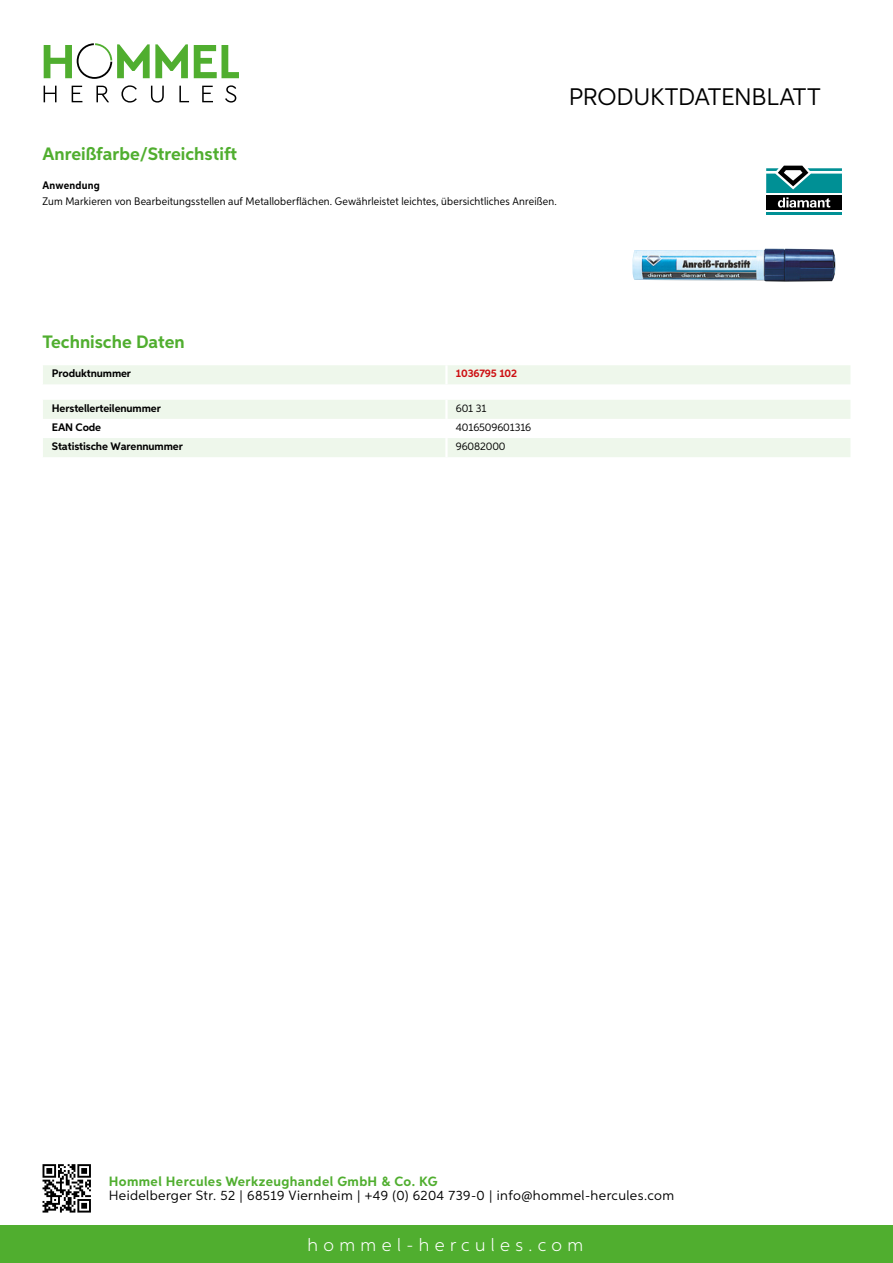
<style>
.page{position:relative;width:893px;height:1263px;background:#fff}
.page>*{position:absolute;margin:0;border:0;box-sizing:border-box;transform-origin:0 0}
.t1{font:24px "Aspira";letter-spacing:-.01em;color:#000}
.t2{font:700 18px "Aspira";color:#50ae2f}
.t3{font:300 18px "Aspira";letter-spacing:.3em;color:#fff}
.t4{font:13.5px "Aspira";letter-spacing:.03em;color:#000}
.t5{font:700 13.5px "Aspira";letter-spacing:.03em;color:#50ae2f}
.t6{font:10.95px "Aspira Nar";letter-spacing:.015em;color:#000}
.t7{font:700 10.95px "Aspira";letter-spacing:-.01em;color:#000}
.t8{font:10.95px "Aspira";letter-spacing:-.01em;color:#000}
.t9{font:700 10.95px "Aspira";letter-spacing:-.01em;color:#cd1013}
.t10{font:700 10.95px "Aspira Nar";letter-spacing:.02em;color:#000}
</style>
<div class="page">
<div style="left:0;top:1226px;width:893px;height:37px;background:#50ae2f"></div>
<svg style="left:43px;top:1164px;width:48px;height:48px"></svg>
<svg style="left:194px;top:45px;width:45px;height:33px"></svg>
<svg style="left:44px;top:43px;width:144px;height:36px"></svg>
<svg style="left:44px;top:86px;width:13px;height:16px"></svg>
<svg style="left:72px;top:86px;width:10px;height:16px"></svg>
<svg style="left:96px;top:86px;width:13px;height:16px"></svg>
<svg style="left:121px;top:85px;width:16px;height:18px"></svg>
<svg style="left:151px;top:86px;width:13px;height:17px"></svg>
<svg style="left:179px;top:86px;width:10px;height:16px"></svg>
<svg style="left:202px;top:86px;width:11px;height:16px"></svg>
<svg style="left:225px;top:85px;width:11px;height:18px"></svg>
<div style="left:43px;top:365px;width:807px;height:19px;background:#eef7eb"></div>
<hr style="left:445px;top:365px;width:3px;height:19px;background:#fff">
<svg style="left:43px;top:400px;width:807px;height:57px"></svg>
<hr style="left:445px;top:438px;width:3px;height:19px;background:#fff">
<img style="left:632px;top:249px;width:204px;height:33px">
<div style="left:766px;top:195px;width:76px;height:15px;background:#000"></div>
<svg style="left:766px;top:166px;width:76px;height:42px"></svg>
<hr style="left:766px;top:212px;width:76px;height:3px;background:#009095">
<h1 class="t1" style="left:569px;top:82px;width:253px">Produktdatenblatt</h1>
<h2 class="t2" style="left:43px;top:142px;width:196px">Anreißfarbe/Streichstift</h2>
<p class="t10" style="left:43px;top:179px;width:59px">Anwendung</p>
<p class="t6" style="left:43px;top:194px;width:516px">Zum Markieren von Bearbeitungsstellen auf Metalloberflächen. Gewährleistet leichtes, übersichtliches Anreißen.</p>
<h2 class="t2" style="left:43px;top:331px;width:144px">Technische Daten</h2>
<p class="t7" style="left:52px;top:367px;width:81px">Produktnummer</p>
<p class="t9" style="left:456px;top:367px;width:63px">1036795 102</p>
<p class="t7" style="left:52px;top:401px;width:111px">Herstellerteilenummer</p>
<p class="t8" style="left:456px;top:401px;width:32px">601 31</p>
<p class="t7" style="left:52px;top:420px;width:51px">EAN Code</p>
<p class="t8" style="left:456px;top:420px;width:77px">4016509601316</p>
<p class="t7" style="left:52px;top:439px;width:132px">Statistische Warennummer</p>
<p class="t8" style="left:456px;top:439px;width:51px">96082000</p>
<p class="t5" style="left:109px;top:1172px;width:330px">Hommel Hercules Werkzeughandel GmbH &amp; Co. KG</p>
<p class="t4" style="left:109px;top:1187px;width:567px">Heidelberger Str. 52 | 68519 Viernheim | +49 (0) 6204 739-0 | info@hommel-hercules.com</p>
<h2 class="t3" style="left:307px;top:1234px;width:277px">hommel-hercules.com</h2>
</div>
